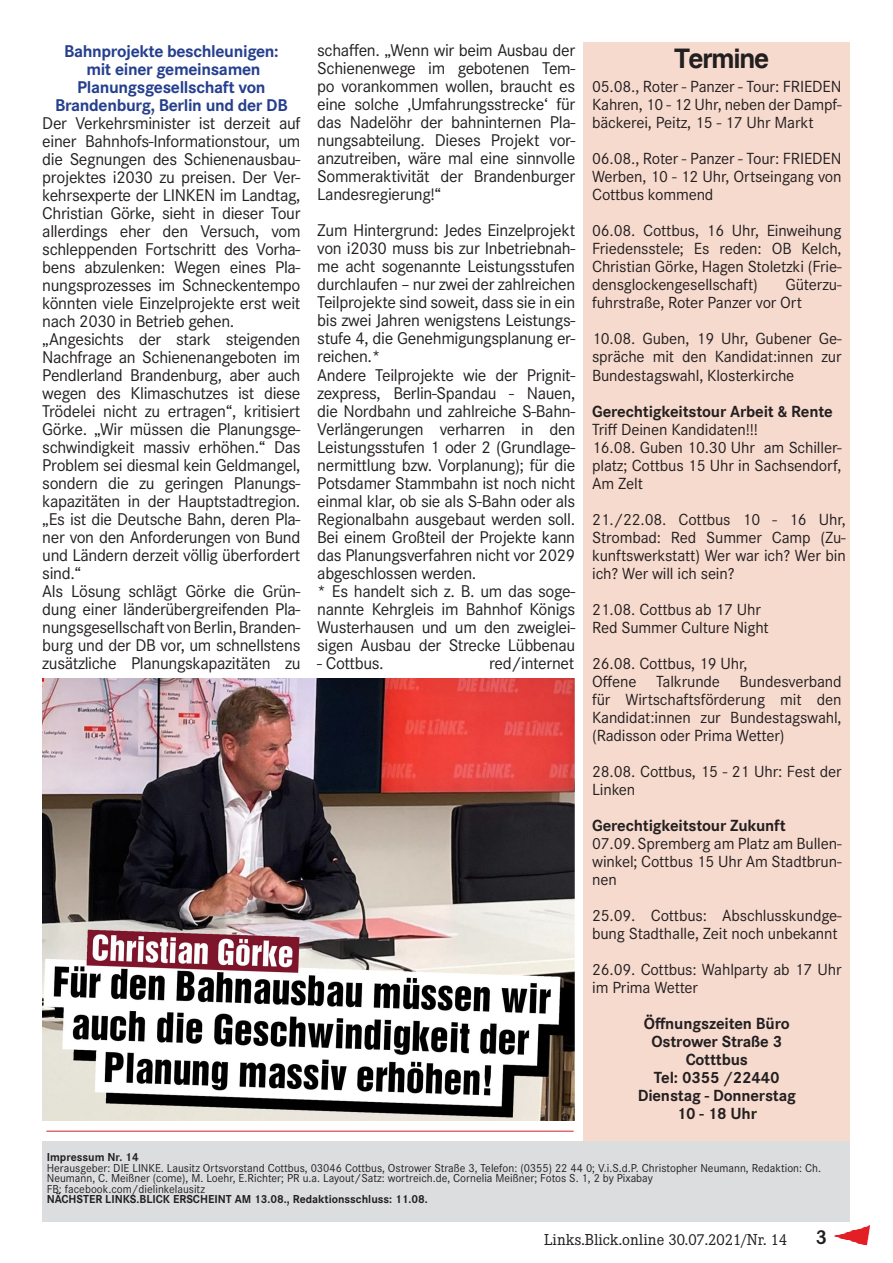
<style>
.page{position:relative;width:893px;height:1263px;background:#fff}
.page>*{position:absolute;margin:0;border:0;box-sizing:border-box;transform-origin:0 0}
.t1{font:700 27px "Helvetica";letter-spacing:-.04em;color:#231f20;scale:.96 1}
.t2{font:700 21px "Corporate E";color:#231f20}
.t3{font:17.7px/18px "Corporate S";letter-spacing:-.02em;color:#231f20;text-align:justify}
.t4{font:700 17.7px "Corporate S";letter-spacing:-.02em;color:#253f8e}
.t5{font:16.8px/18px "Corporate S";letter-spacing:-.01em;color:#231f20}
.t6{font:700 16.8px "Corporate S";letter-spacing:-.01em;color:#231f20}
.t7{font:16.5px "Corporate E";color:#231f20}
.t8{font:12px/10.5px "Corporate S";color:#231f20}
.t9{font:700 12px "Corporate S";color:#231f20}
</style>
<div class="page">
<div style="left:584px;top:43px;width:266px;height:1111px;background:#f7dace"></div>
<img style="left:834px;top:1226px;width:36px;height:20px">
<hr style="left:46px;top:1131px;width:528px;height:1px;background:#d1232a">
<div style="left:43px;top:1142px;width:807px;height:80px;background:#dcdddf"></div>
<img style="left:43px;top:679px;width:532px;height:441px">
<p class="t4" style="left:64px;top:41px;width:216px">Bahnprojekte beschleunigen:</p>
<p class="t4" style="left:86px;top:59px;width:176px">mit einer gemeinsamen</p>
<p class="t4" style="left:77px;top:77px;width:190px">Planungsgesellschaft von</p>
<p class="t4" style="left:55px;top:95px;width:234px">Brandenburg, Berlin und der DB</p>
<p class="t3" style="left:42px;top:114px;width:260px">Der Verkehrsminister ist derzeit auf einer Bahnhofs-Informationstour, um die Segnungen des Schienenausbau&shy;projektes i2030 zu preisen. Der Ver&shy;kehrsexperte der LINKEN im Landtag, Christian Görke, sieht in dieser Tour allerdings eher den Versuch, vom schleppenden Fortschritt des Vorha&shy;bens abzulenken: Wegen eines Pla&shy;nungsprozesses im Schneckentempo könnten viele Einzelprojekte erst weit nach 2030 in Betrieb gehen.</p>
<p class="t3" style="left:42px;top:330px;width:260px">„Angesichts der stark steigenden Nachfrage an Schienenangeboten im Pendlerland Brandenburg, aber auch wegen des Klimaschutzes ist diese Trödelei nicht zu ertragen“, kritisiert Görke. „Wir müssen die Planungsge&shy;schwindigkeit massiv erhöhen.“ Das Problem sei diesmal kein Geldmangel, sondern die zu geringen Planungs&shy;kapazitäten in der Hauptstadtregion. „Es ist die Deutsche Bahn, deren Pla&shy;ner von den Anforderungen von Bund und Ländern derzeit völlig überfordert sind.“</p>
<p class="t3" style="left:42px;top:582px;width:260px">Als Lösung schlägt Görke die Grün&shy;dung einer länderübergreifenden Pla&shy;nungsgesellschaft von Berlin, Branden&shy;burg und der DB vor, um schnellstens zusätzliche Planungskapazitäten zu</p>
<p class="t3" style="left:317px;top:42px;width:259px">schaffen. „Wenn wir beim Ausbau der Schienenwege im gebotenen Tem&shy;po vorankommen wollen, braucht es eine solche ‚Umfahrungsstrecke‘ für das Nadelöhr der bahninternen Pla&shy;nungsabteilung. Dieses Projekt vor&shy;anzutreiben, wäre mal eine sinnvolle Sommeraktivität der Brandenburger Landesregierung!“</p>
<p class="t3" style="left:317px;top:222px;width:259px">Zum Hintergrund: Jedes Einzelprojekt von i2030 muss bis zur Inbetriebnah&shy;me acht sogenannte Leistungsstufen durchlaufen – nur zwei der zahlreichen Teilprojekte sind soweit, dass sie in ein bis zwei Jahren wenigstens Leistungs&shy;stufe 4, die Genehmigungsplanung er&shy;reichen.*</p>
<p class="t3" style="left:317px;top:366px;width:259px">Andere Teilprojekte wie der Prignit&shy;zexpress, Berlin-Spandau - Nauen, die Nordbahn und zahlreiche S-Bahn-Verlängerungen verharren in den Leistungsstufen 1 oder 2 (Grundlage&shy;nermittlung bzw. Vorplanung); für die Potsdamer Stammbahn ist noch nicht einmal klar, ob sie als S-Bahn oder als Regionalbahn ausgebaut werden soll.<br>Bei einem Großteil der Projekte kann das Planungsverfahren nicht vor 2029 abgeschlossen werden.</p>
<p class="t3" style="left:317px;top:582px;width:259px">* Es handelt sich z. B. um das soge&shy;nannte Kehrgleis im Bahnhof Königs Wusterhausen und um den zweiglei&shy;sigen Ausbau der Strecke Lübbenau</p>
<p class="t3" style="left:317px;top:654px;width:68px">- Cottbus.</p>
<p class="t3" style="left:489px;top:654px;width:87px">red/internet</p>
<p class="t1" style="left:674px;top:42px;width:100px">Termine</p>
<p class="t5" style="left:592px;top:78px;width:251px">05.08., Roter - Panzer - Tour: FRIEDEN</p>
<p class="t5" style="left:592px;top:96px;width:251px">Kahren, 10 - 12 Uhr, neben der Dampf&shy;bäckerei, Peitz, 15 - 17 Uhr Markt</p>
<p class="t5" style="left:592px;top:150px;width:251px">06.08., Roter - Panzer - Tour: FRIEDEN</p>
<p class="t5" style="left:592px;top:168px;width:251px">Werben, 10 - 12 Uhr, Ortseingang von<br>Cottbus kommend</p>
<p class="t5" style="left:592px;top:222px;width:251px;text-align:justify">06.08. Cottbus, 16 Uhr, Einweihung Friedensstele; Es reden: OB Kelch, Christian Görke, Hagen Stoletzki (Frie&shy;densglockengesellschaft)</p>
<p class="t5" style="left:592px;top:276px;width:251px;text-indent:193px">Güterzu&shy;fuhrstraße, Roter Panzer vor Ort</p>
<p class="t5" style="left:592px;top:330px;width:251px;text-align:justify">10.08. Guben, 19 Uhr, Gubener Ge&shy;spräche mit den Kandidat:innen zur Bundestagswahl, Klosterkirche</p>
<p class="t6" style="left:592px;top:401px;width:242px">Gerechtigkeitstour Arbeit &amp; Rente</p>
<p class="t5" style="left:592px;top:420px;width:167px">Triff Deinen Kandidaten!!!</p>
<p class="t5" style="left:592px;top:438px;width:251px;text-align:justify">16.08. Guben 10.30 Uhr am Schiller&shy;platz; Cottbus 15 Uhr in Sachsendorf, Am Zelt</p>
<p class="t5" style="left:592px;top:510px;width:255px;text-align:justify">21./22.08. Cottbus 10 - 16 Uhr, Strombad: Red Summer Camp (Zu&shy;kunftswerkstatt) Wer war ich? Wer bin ich? Wer will ich sein?</p>
<p class="t5" style="left:592px;top:600px;width:170px">21.08. Cottbus ab 17 Uhr</p>
<p class="t5" style="left:592px;top:618px;width:178px">Red Summer Culture Night</p>
<p class="t5" style="left:592px;top:654px;width:157px">26.08. Cottbus, 19 Uhr,</p>
<p class="t5" style="left:592px;top:672px;width:251px;text-align:justify">Offene Talkrunde Bundesverband für Wirtschaftsförderung mit den Kandidat:innen zur Bundestagswahl, (Radisson oder Prima Wetter)</p>
<p class="t5" style="left:592px;top:762px;width:251px">28.08. Cottbus, 15 - 21 Uhr: Fest der<br>Linken</p>
<p class="t6" style="left:592px;top:815px;width:195px">Gerechtigkeitstour Zukunft</p>
<p class="t5" style="left:592px;top:834px;width:251px;text-align:justify">07.09.Spremberg am Platz am Bullen&shy;winkel; Cottbus 15 Uhr Am Stadtbrun&shy;nen</p>
<p class="t5" style="left:592px;top:906px;width:251px">25.09. Cottbus: Abschlusskundge&shy;bung Stadthalle, Zeit noch unbekannt</p>
<p class="t5" style="left:592px;top:960px;width:251px">26.09. Cottbus: Wahlparty ab 17 Uhr im Prima Wetter</p>
<p class="t6" style="left:644px;top:1013px;width:147px">Öffnungszeiten Büro</p>
<p class="t6" style="left:651px;top:1031px;width:132px">Ostrower Straße 3</p>
<p class="t6" style="left:686px;top:1049px;width:64px">Cotttbus</p>
<p class="t6" style="left:654px;top:1067px;width:127px">Tel: 0355 /22440</p>
<p class="t6" style="left:638px;top:1085px;width:160px">Dienstag - Donnerstag</p>
<p class="t6" style="left:677px;top:1103px;width:82px">10 - 18 Uhr</p>
<p class="t9" style="left:47px;top:1150px;width:93px">Impressum Nr. 14</p>
<p class="t8" style="left:47px;top:1163px;width:776px">Herausgeber: DIE LINKE. Lausitz Ortsvorstand Cottbus, 03046 Cottbus, Ostrower Straße 3, Telefon: (0355) 22 44 0; V.i.S.d.P. Christopher Neumann, Redaktion: Ch.<br>Neumann, C. Meißner (come), M. Loehr, E.Richter; PR u.a. Layout/Satz: wortreich.de, Cornelia Meißner; Fotos S. 1, 2 by Pixabay</p>
<p class="t8" style="left:47px;top:1184px;width:160px">FB: facebook.com/dielinkelausitz</p>
<p class="t9" style="left:47px;top:1192px;width:383px">NÄCHSTER LINKS.BLICK ERSCHEINT AM 13.08., Redaktionsschluss: 11.08.</p>
<p class="t7" style="left:544px;top:1231px;width:245px">Links.Blick.online 30.07.2021/Nr. 14</p>
<p class="t2" style="left:816px;top:1226px;width:12px">3</p>
</div>
